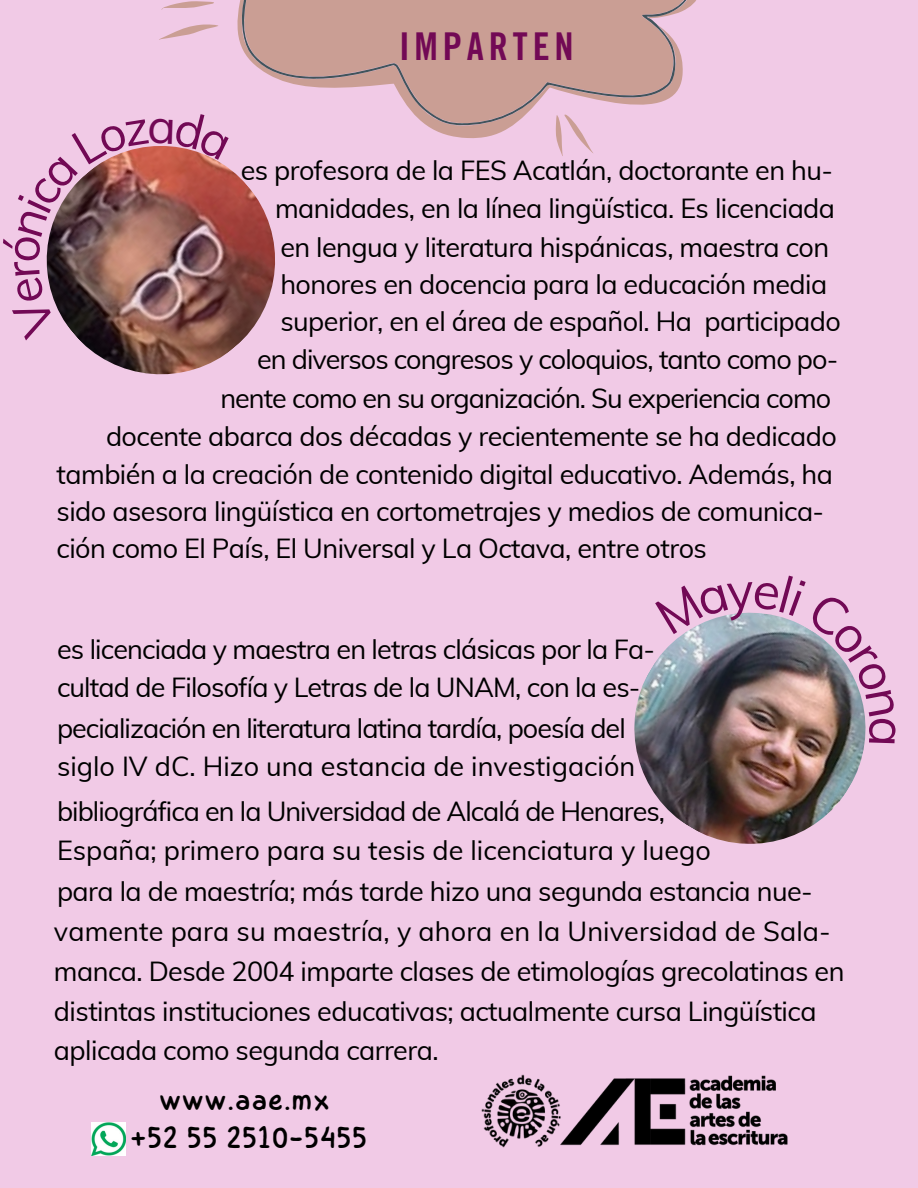
<style>
.page{position:relative;width:918px;height:1188px;background:#f1cae6}
.page>*{position:absolute;margin:0;border:0;box-sizing:border-box;transform-origin:0 0}
.t1{font:38.4px "Trade Gothic LT Pro Bd Cn 20";letter-spacing:.125em;color:#720955}
.t2{font:30.75px/38.2px "Childos Arabic";letter-spacing:.045em;color:#000;text-align:center}
.t3{font:27px/37.2px "Muli";letter-spacing:-.02em;color:#000}
</style>
<div class="page">
<svg style="left:184px;top:0;width:512px;height:135px"></svg>
<svg style="left:190px;top:0;width:482px;height:92px;fill:#ca9e94"></svg>
<img style="left:80px;top:132px;width:209px;height:243px">
<img style="left:634px;top:663px;width:231px;height:181px">
<img style="left:481px;top:1074px;width:75px;height:74px">
<img style="left:556px;top:1075px;width:232px;height:71px">
<img style="left:92px;top:1122px;width:34px;height:34px">
<img style="left:46px;top:109px;width:183px;height:232px">
<img style="left:655px;top:612px;width:211px;height:131px">
<p class="t1" style="left:399px;top:32px;width:176px">IMPARTEN</p>
<p class="t3" style="left:241px;top:151px;width:594px">es profesora de la FES Acatlán, doctorante en hu-</p>
<p class="t3" style="left:275px;top:190px;width:562px">manidades, en la línea lingüística. Es licenciada</p>
<p class="t3" style="left:280px;top:228px;width:562px">en lengua y literatura hispánicas, maestra con honores en docencia para la educación media superior, en el área de español. Ha participado</p>
<p class="t3" style="left:257px;top:341px;width:583px">en diversos congresos y coloquios, tanto como po-</p>
<p class="t3" style="left:220px;top:379px;width:612px">nente como en su organización. Su experiencia como</p>
<h3 class="t3" style="left:106px;top:418px;width:732px">docente abarca dos décadas y recientemente se ha dedicado</h3>
<p class="t3" style="left:57px;top:455px;width:778px">también a la creación de contenido digital educativo. Además, ha sido asesora lingüística en cortometrajes y medios de comunica&shy;ción como El País, El Universal y La Octava, entre otros</p>
<p class="t3" style="left:57px;top:629px;width:600px;line-height:39.3px">es licenciada y maestra en letras clásicas por la Fa&shy;cultad de Filosofía y Letras de la UNAM, con la es&shy;pecialización en literatura latina tardía, poesía del siglo IV dC. Hizo una estancia de investigación</p>
<p class="t3" style="left:57px;top:792px;width:655px;line-height:38.4px">bibliográfica en la Universidad de Alcalá de Henares,<br>España; primero para su tesis de licenciatura y luego</p>
<p class="t3" style="left:54px;top:871px;width:792px;line-height:39.8px">para la de maestría; más tarde hizo una segunda estancia nue&shy;vamente para su maestría, y ahora en la Universidad de Sala&shy;manca. Desde 2004 imparte clases de etimologías grecolatinas en distintas instituciones educativas; actualmente cursa Lingüística aplicada como segunda carrera.</p>
<p class="t2" style="left:130px;top:1081px;width:238px">www.aae.mx<br>+52 55 2510-5455</p>
</div>
